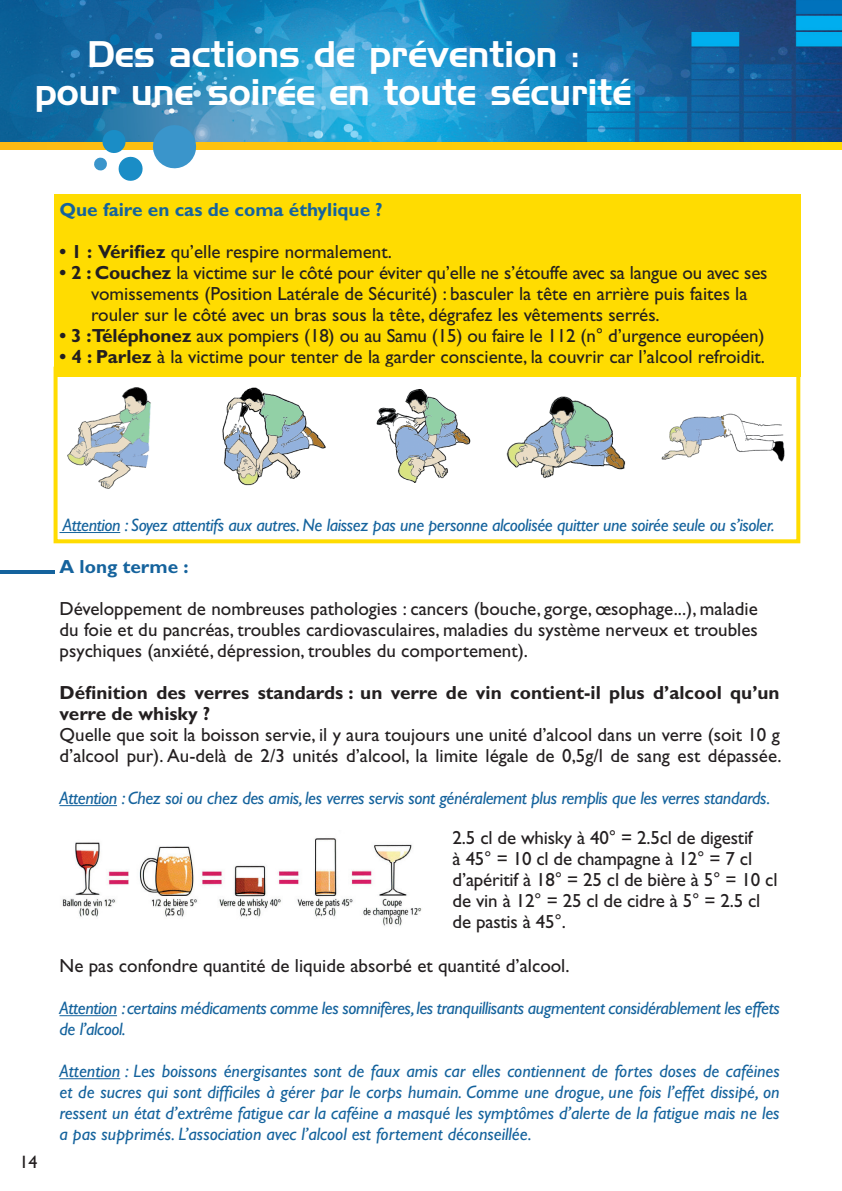
<style>
.page{position:relative;width:842px;height:1191px;background:#fff}
.page>*{position:absolute;margin:0;border:0;box-sizing:border-box;transform-origin:0 0}
.t1{font:36px/38px "Handel Gothic BT";color:#fff;text-align:center}
.t2{font:19px/21px "Gill Sans Std";color:#231f20}
.t3{font:700 19px/21px "Gill Sans Std";color:#231f20}
.t4{font:700 19px "Gill Sans Std";color:#15639d}
.t5{font:italic 18px/21px "Gill Sans Std";letter-spacing:-.02em;color:#15639d}
.t6{font:18px "Gill Sans Std";color:#231f20}
.s1{font-weight:700}
</style>
<div class="page">
<img style="left:0;top:0;width:842px;height:143px">
<div style="left:54px;top:194px;width:746px;height:183px;background:#ffdc01"></div>
<img style="left:53px;top:381px;width:748px;height:115px">
<hr style="left:60px;top:532px;width:60px;height:1px;background:#15639d">
<hr style="left:60px;top:805px;width:57px;height:1px;background:#15639d">
<hr style="left:60px;top:1015px;width:57px;height:1px;background:#15639d">
<hr style="left:60px;top:1078px;width:60px;height:1px;background:#15639d">
<img style="left:62px;top:838px;width:360px;height:88px">
<div style="left:54px;top:367px;width:746px;height:176px;border:4px solid #ffdc01"></div>
<hr style="left:0;top:570px;width:55px;height:3px;background:#15639d">
<svg style="left:0;top:143px;width:842px;height:6px"></svg>
<svg style="left:150px;top:123px;width:49px;height:46px"></svg>
<svg style="left:93px;top:129px;width:51px;height:52px"></svg>
<h1 class="t1" style="left:35px;top:35px;width:598px">Des actions de prévention :<br>pour une soirée en toute sécurité</h1>
<p class="t4" style="left:60px;top:198px;width:325px">Que faire en cas de coma éthylique ?</p>
<p class="t2" style="left:60px;top:241px;width:334px"><span class="s1">• 1 : Vérifiez</span> qu’elle respire normalement.</p>
<p class="t2" style="left:91px;top:262px;width:678px;text-indent:-32px"><span class="s1">• 2 : Couchez</span> la victime sur le côté pour éviter qu’elle ne s’étouffe avec sa langue ou avec ses vomissements (Position Latérale de Sécurité) : basculer la tête en arrière puis faites la rouler sur le côté avec un bras sous la tête, dégrafez les vêtements serrés.</p>
<p class="t2" style="left:60px;top:325px;width:706px"><span class="s1">• 3 :Téléphonez</span> aux pompiers (18) ou au Samu (15) ou faire le 112 (n° d’urgence européen)</p>
<p class="t2" style="left:60px;top:346px;width:707px"><span class="s1">• 4 : Parlez</span> à la victime pour tenter de la garder consciente, la couvrir car l’alcool refroidit.</p>
<p class="t5" style="left:63px;top:514px;width:713px">Attention : Soyez attentifs aux autres. Ne laissez pas une personne alcoolisée quitter une soirée seule ou s’isoler.</p>
<p class="t4" style="left:60px;top:555px;width:131px">A long terme :</p>
<p class="t2" style="left:60px;top:598px;width:700px;text-align:justify">Développement de nombreuses pathologies : cancers (bouche, gorge, œsophage...), maladie du foie et du pancréas, troubles cardiovasculaires, maladies du système nerveux et troubles psychiques (anxiété, dépression, troubles du comportement).</p>
<p class="t3" style="left:60px;top:682px;width:722px">Définition des verres standards : un verre de vin contient-il plus d’alcool qu’un verre de whisky ?</p>
<p class="t2" style="left:60px;top:724px;width:724px">Quelle que soit la boisson servie, il y aura toujours une unité d’alcool dans un verre (soit 10 g d’alcool pur). Au-delà de 2/3 unités d’alcool, la limite légale de 0,5g/l de sang est dépassée.</p>
<p class="t5" style="left:60px;top:787px;width:712px">Attention : Chez soi ou chez des amis, les verres servis sont généralement plus remplis que les verres standards.</p>
<p class="t2" style="left:453px;top:827px;width:326px">2.5 cl de whisky à 40° = 2.5cl de digestif<br>à 45° = 10 cl de champagne à 12° = 7 cl d’apéritif à 18° = 25 cl de bière à 5° = 10 cl de vin à 12° = 25 cl de cidre à 5° = 2.5 cl de pastis à 45°.</p>
<p class="t6" style="left:20px;top:1152px;width:19px">14</p>
<p class="t2" style="left:60px;top:955px;width:512px">Ne pas confondre quantité de liquide absorbé et quantité d’alcool.</p>
<p class="t5" style="left:60px;top:997px;width:722px">Attention : certains médicaments comme les somnifères, les tranquillisants augmentent considérablement les effets de l’alcool.</p>
<p class="t5" style="left:60px;top:1060px;width:722px;text-align:justify">Attention : Les boissons énergisantes sont de faux amis car elles contiennent de fortes doses de caféines et de sucres qui sont difficiles à gérer par le corps humain. Comme une drogue, une fois l’effet dissipé, on ressent un état d’extrême fatigue car la caféine a masqué les symptômes d’alerte de la fatigue mais ne les a pas supprimés. L’association avec l’alcool est fortement déconseillée.</p>
</div>
